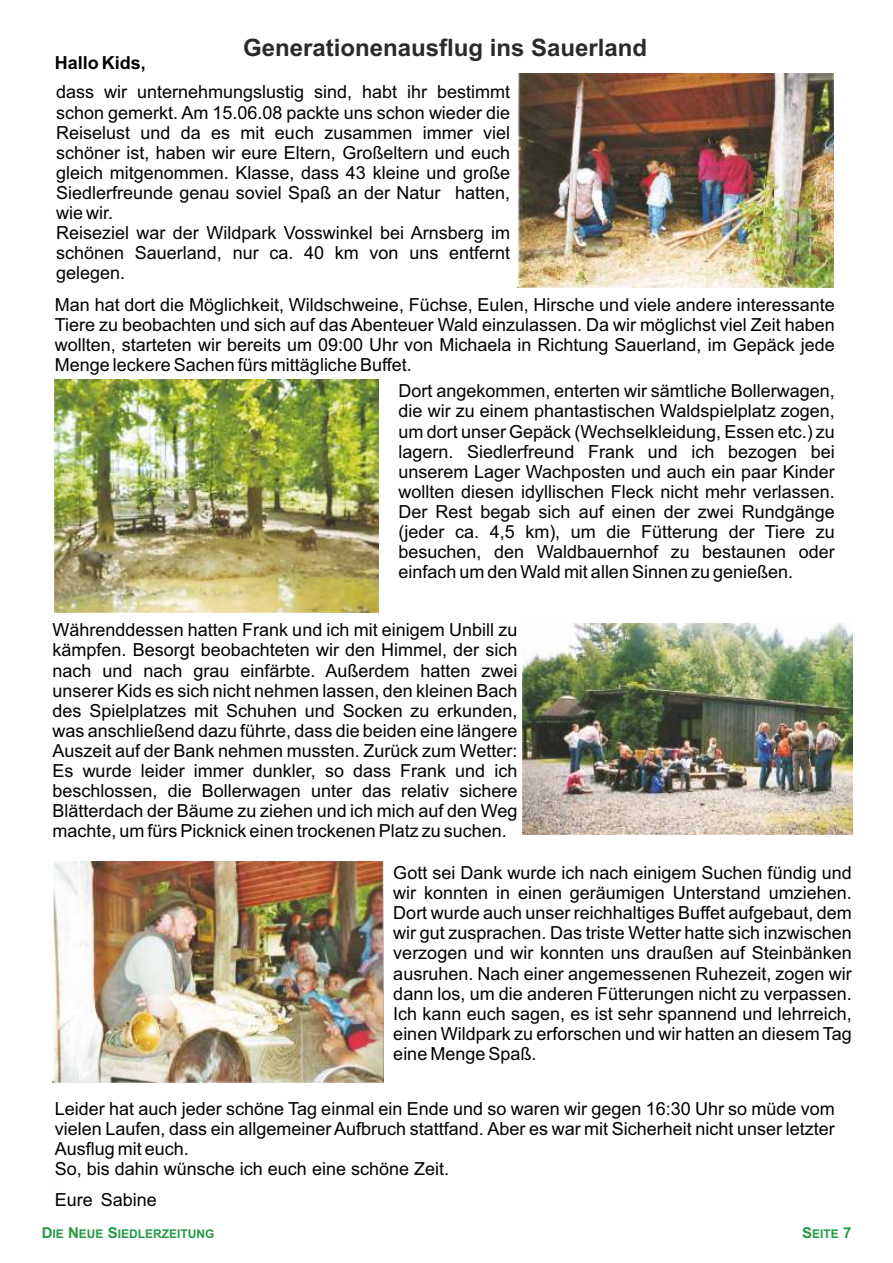
<style>
.page{position:relative;width:893px;height:1263px;background:#fff}
.page>*{position:absolute;margin:0;border:0;box-sizing:border-box;transform-origin:0 0}
.t1{font:700 24px "Arial";color:#2b2a29}
.t2{font:18px/20.1px "Arial";color:#000;text-align:justify}
.t3{font:700 18px "Arial";color:#000}
.t4{font:700 12px "Arial";color:#239946}
.s1{font-size:15px}
</style>
<div class="page">
<img style="left:52px;top:861px;width:332px;height:221px">
<img style="left:522px;top:624px;width:331px;height:211px">
<img style="left:518px;top:74px;width:316px;height:214px">
<img style="left:55px;top:379px;width:324px;height:233px">
<p class="t3" style="left:55px;top:56px;width:93px">Hallo Kids,</p>
<h1 class="t1" style="left:243px;top:38px;width:406px">Generationenausflug ins Sauerland</h1>
<p class="t2" style="left:56px;top:84px;width:456px;text-align:left">dass wir unternehmungslustig sind, habt ihr bestimmt schon gemerkt. Am 15.06.08 packte uns schon wieder die Reiselust und da es mit euch zusammen immer viel schöner ist, haben wir eure Eltern, Großeltern und euch gleich mitgenommen. Klasse, dass 43 kleine und große Siedlerfreunde genau soviel Spaß an der Natur hatten, wie wir.<br>Reiseziel war der Wildpark Vosswinkel bei Arnsberg im schönen Sauerland, nur ca. 40 km von uns entfernt gelegen.</p>
<p class="t2" style="left:55px;top:296px;width:781px">Man hat dort die Möglichkeit, Wildschweine, Füchse, Eulen, Hirsche und viele andere interessante Tiere zu beobachten und sich auf das Abenteuer Wald einzulassen. Da wir möglichst viel Zeit haben wollten, starteten wir bereits um 09:00 Uhr von Michaela in Richtung Sauerland, im Gepäck jede Menge leckere Sachen fürs mittägliche Buffet.</p>
<p class="t2" style="left:399px;top:383px;width:438px">Dort angekommen, enterten wir sämtliche Bollerwagen, die wir zu einem phantastischen Waldspielplatz zogen, um dort unser Gepäck (Wechselkleidung, Essen etc.) zu lagern. Siedlerfreund Frank und ich bezogen bei unserem Lager Wachposten und auch ein paar Kinder wollten diesen idyllischen Fleck nicht mehr verlassen.<br>Der Rest begab sich auf einen der zwei Rundgänge (jeder ca. 4,5 km), um die Fütterung der Tiere zu besuchen, den Waldbauernhof zu bestaunen oder einfach um den Wald mit allen Sinnen zu genießen.</p>
<p class="t2" style="left:53px;top:622px;width:466px">Währenddessen hatten Frank und ich mit einigem Unbill zu kämpfen. Besorgt beobachteten wir den Himmel, der sich nach und nach grau einfärbte. Außerdem hatten zwei unserer Kids es sich nicht nehmen lassen, den kleinen Bach des Spielplatzes mit Schuhen und Socken zu erkunden, was anschließend dazu führte, dass die beiden eine längere Auszeit auf der Bank nehmen mussten. Zurück zum Wetter:<br>Es wurde leider immer dunkler, so dass Frank und ich beschlossen, die Bollerwagen unter das relativ sichere Blätterdach der Bäume zu ziehen und ich mich auf den Weg machte, um fürs Picknick einen trockenen Platz zu suchen.</p>
<p class="t2" style="left:393px;top:864px;width:460px">Gott sei Dank wurde ich nach einigem Suchen fündig und wir konnten in einen geräumigen Unterstand umziehen.<br>Dort wurde auch unser reichhaltiges Buffet aufgebaut, dem wir gut zusprachen. Das triste Wetter hatte sich inzwischen verzogen und wir konnten uns draußen auf Steinbänken ausruhen. Nach einer angemessenen Ruhezeit, zogen wir dann los, um die anderen Fütterungen nicht zu verpassen.<br>Ich kann euch sagen, es ist sehr spannend und lehrreich, einen Wildpark zu erforschen und wir hatten an diesem Tag eine Menge Spaß.</p>
<p class="t2" style="left:55px;top:1100px;width:781px;text-align:left">Leider hat auch jeder schöne Tag einmal ein Ende und so waren wir gegen 16:30 Uhr so müde vom vielen Laufen, dass ein allgemeiner Aufbruch stattfand. Aber es war mit Sicherheit nicht unser letzter Ausflug mit euch.<br>So, bis dahin wünsche ich euch eine schöne Zeit.</p>
<p class="t2" style="left:55px;top:1191px;width:104px">Eure Sabine</p>
<p class="t4" style="left:42px;top:1229px;width:174px"><span class="s1">D</span>IE <span class="s1">N</span>EUE <span class="s1">S</span>IEDLERZEITUNG</p>
<p class="t4" style="left:802px;top:1229px;width:51px"><span class="s1">S</span>EITE <span class="s1">7</span></p>
</div>
